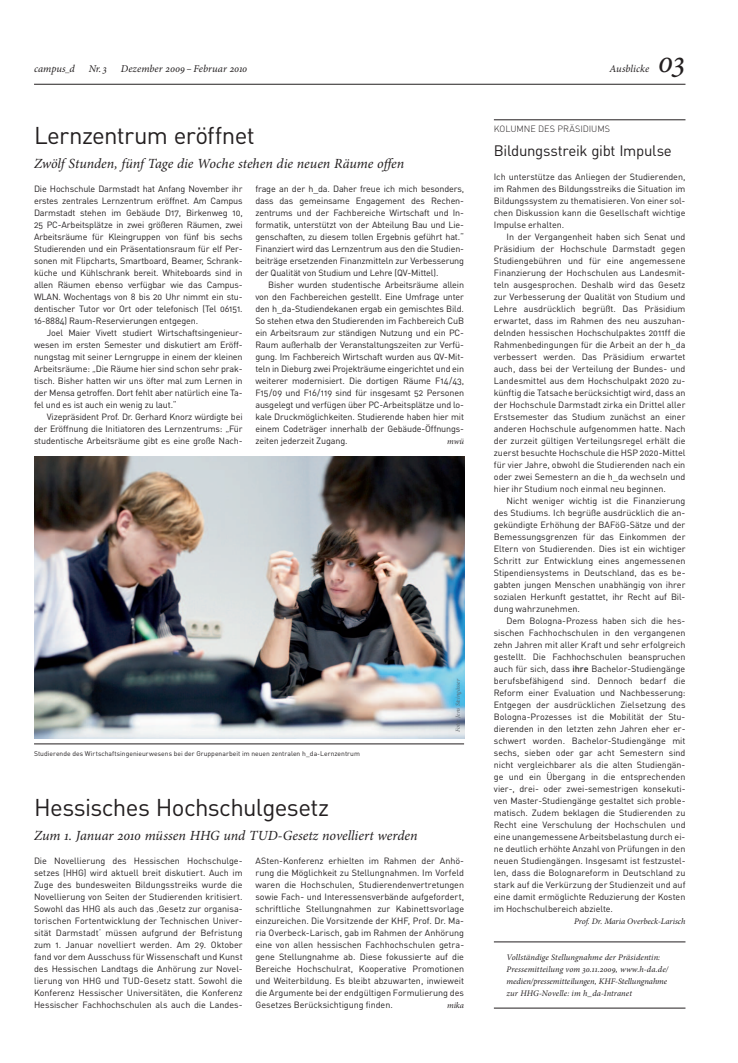
<style>
.page{position:relative;width:738px;height:1063px;background:#fff}
.page>*{position:absolute;margin:0;border:0;box-sizing:border-box;transform-origin:0 0}
.t1{font:italic 32px "Minion Pro";color:#231f20}
.t2{font:24px "DINOT";letter-spacing:-.03em;color:#231f20}
.t3{font:15px "DINOT";letter-spacing:-.025em;color:#231f20}
.t4{font:italic 14px "Minion Pro";letter-spacing:-.005em;color:#231f20}
.t5{font:italic 10.4px "Minion Pro";color:#231f20}
.t6{font:9px/12px "DINOT";letter-spacing:-.01em;color:#231f20;text-align:justify}
.t7{font:300 9px "DINOT";letter-spacing:-.005em;color:#231f20}
.t8{font:italic 8.5px/12px "Minion Pro";letter-spacing:.005em;color:#231f20}
.t9{font:6.8px "DINOT";letter-spacing:.005em;color:#231f20}
.t10{font:italic 6px "Minion Pro";letter-spacing:.025em;color:#5e636b}
.s1{font-weight:500}
</style>
<div class="page">
<hr style="left:34px;top:84px;width:651px;height:1px;background:#231f20">
<hr style="left:493px;top:120px;width:192px;height:1px;background:#231f20">
<img style="left:34px;top:456px;width:429px;height:282px">
<hr style="left:34px;top:744px;width:429px;height:1px;background:#231f20">
<hr style="left:493px;top:942px;width:192px;height:1px;background:#231f20">
<hr style="left:493px;top:1008px;width:192px;height:1px;background:#231f20">
<p class="t5" style="left:34px;top:62px;width:42px">campus d</p>
<p class="t5" style="left:89px;top:62px;width:20px">Nr. 3</p>
<p class="t5" style="left:121px;top:62px;width:128px">Dezember 2009 – Februar 2010</p>
<h2 class="t2" style="left:34px;top:119px;width:222px">Lernzentrum eröffnet</h2>
<h3 class="t4" style="left:34px;top:154px;width:371px">Zwölf Stunden, fünf Tage die Woche stehen die neuen Räume offen</h3>
<p class="t6" style="left:34px;top:182px;width:210px">Die Hochschule Darmstadt hat Anfang November ihr erstes zentrales Lernzentrum eröffnet. Am Campus Darmstadt stehen im Gebäude D17, Birkenweg 10, 25 PC-Arbeitsplätze in zwei größeren Räumen, zwei Arbeitsräume für Kleingruppen von fünf bis sechs Studierenden und ein Präsentationsraum für elf Per&shy;sonen mit Flipcharts, Smartboard, Beamer, Schrank&shy;küche und Kühlschrank bereit. Whiteboards sind in allen Räumen ebenso verfügbar wie das Campus-WLAN. Wochentags von 8 bis 20 Uhr nimmt ein stu&shy;dentischer Tutor vor Ort oder telefonisch (Tel 06151.<br>16-8884) Raum-Reservierungen entgegen.</p>
<p class="t6" style="left:34px;top:326px;width:210px;text-indent:13px">Joel Maier Vivett studiert Wirtschaftsingenieur&shy;wesen im ersten Semester und diskutiert am Eröff&shy;nungstag mit seiner Lerngruppe in einem der kleinen Arbeitsräume: „Die Räume hier sind schon sehr prak&shy;tisch. Bisher hatten wir uns öfter mal zum Lernen in der Mensa getroffen. Dort fehlt aber natürlich eine Ta&shy;fel und es ist auch ein wenig zu laut.“</p>
<p class="t6" style="left:34px;top:410px;width:210px;text-indent:13px">Vizepräsident Prof. Dr. Gerhard Knorz würdigte bei der Eröffnung die Initiatoren des Lernzentrums: „Für studentische Arbeitsräume gibt es eine große Nach-</p>
<p class="t6" style="left:255px;top:182px;width:210px">frage an der h_da. Daher freue ich mich besonders, dass das gemeinsame Engagement des Rechen&shy;zentrums und der Fachbereiche Wirtschaft und In&shy;formatik, unterstützt von der Abteilung Bau und Lie&shy;genschaften, zu diesem tollen Ergebnis geführt hat.“ Finanziert wird das Lernzentrum aus den die Studien&shy;beiträge ersetzenden Finanzmitteln zur Verbesserung der Qualität von Studium und Lehre (QV-Mittel).</p>
<p class="t6" style="left:255px;top:278px;width:210px;text-indent:13px">Bisher wurden studentische Arbeitsräume allein von den Fachbereichen gestellt. Eine Umfrage unter den h_da-Studiendekanen ergab ein gemischtes Bild.<br>So stehen etwa den Studierenden im Fachbereich CuB ein Arbeitsraum zur ständigen Nutzung und ein PC-Raum außerhalb der Veranstaltungszeiten zur Verfü&shy;gung. Im Fachbereich Wirtschaft wurden aus QV-Mit&shy;teln in Dieburg zwei Projekträume eingerichtet und ein weiterer modernisiert. Die dortigen Räume F14/43, F15/09 und F16/119 sind für insgesamt 52 Personen ausgelegt und verfügen über PC-Arbeitsplätze und lo&shy;kale Druckmöglichkeiten. Studierende haben hier mit einem Codeträger innerhalb der Gebäude-Öffnungs&shy;zeiten jederzeit Zugang.</p>
<p class="t8" style="left:447px;top:435px;width:18px">mwü</p>
<p class="t10" style="left:453px;top:732px;width:55px;rotate:-90deg">Foto: Jens Steingässer</p>
<p class="t9" style="left:34px;top:749px;width:327px">Studierende des Wirtschaftsingenieurwesens bei der Gruppenarbeit im neuen zentralen h_da-Lernzentrum</p>
<h2 class="t2" style="left:34px;top:791px;width:296px">Hessisches Hochschulgesetz</h2>
<h3 class="t4" style="left:34px;top:826px;width:385px">Zum 1. Januar 2010 müssen HHG und TUD-Gesetz novelliert werden</h3>
<p class="t6" style="left:34px;top:854px;width:210px">Die Novellierung des Hessischen Hochschulge&shy;setzes (HHG) wird aktuell breit diskutiert. Auch im Zuge des bundesweiten Bildungsstreiks wurde die Novellierung von Seiten der Studierenden kritisiert.<br>Sowohl das HHG als auch das ‚Gesetz zur organisa&shy;torischen Fortentwicklung der Technischen Univer&shy;sität Darmstadt‘ müssen aufgrund der Befristung zum 1. Januar novelliert werden. Am 29. Oktober fand vor dem Ausschuss für Wissenschaft und Kunst des Hessischen Landtags die Anhörung zur Novel&shy;lierung von HHG und TUD-Gesetz statt. Sowohl die Konferenz Hessischer Universitäten, die Konferenz Hessischer Fachhochschulen als auch die Landes-</p>
<p class="t6" style="left:255px;top:854px;width:210px">ASten-Konferenz erhielten im Rahmen der Anhö&shy;rung die Möglichkeit zu Stellungnahmen. Im Vorfeld waren die Hochschulen, Studierendenvertretungen sowie Fach- und Interessensverbände aufgefordert, schriftliche Stellungnahmen zur Kabinettsvorlage einzureichen. Die Vorsitzende der KHF, Prof. Dr. Ma&shy;ria Overbeck-Larisch, gab im Rahmen der Anhörung eine von allen hessischen Fachhochschulen getra&shy;gene Stellungnahme ab. Diese fokussierte auf die Bereiche Hochschulrat, Kooperative Promotionen und Weiterbildung. Es bleibt abzuwarten, inwieweit die Argumente bei der endgültigen Formulierung des Gesetzes Berücksichtigung finden.</p>
<p class="t8" style="left:447px;top:999px;width:18px">mika</p>
<p class="t5" style="left:609px;top:62px;width:41px">Ausblicke</p>
<h1 class="t1" style="left:657px;top:40px;width:29px">03</h1>
<p class="t7" style="left:493px;top:123px;width:118px">KOLUMNE DES PRÄSIDIUMS</p>
<h3 class="t3" style="left:493px;top:140px;width:179px">Bildungsstreik gibt Impulse</h3>
<p class="t6" style="left:493px;top:170px;width:193px">Ich unterstütze das Anliegen der Studierenden, im Rahmen des Bildungsstreiks die Situation im Bildungssystem zu thematisieren. Von einer sol&shy;chen Diskussion kann die Gesellschaft wichtige Impulse erhalten.</p>
<p class="t6" style="left:493px;top:230px;width:193px;text-indent:13px">In der Vergangenheit haben sich Senat und Präsidium der Hochschule Darmstadt gegen Studiengebühren und für eine angemessene Finanzierung der Hochschulen aus Landesmit&shy;teln ausgesprochen. Deshalb wird das Gesetz zur Verbesserung der Qualität von Studium und Lehre ausdrücklich begrüßt. Das Präsidium erwartet, dass im Rahmen des neu auszuhan&shy;delnden hessischen Hochschulpaktes 2011ff die Rahmenbedingungen für die Arbeit an der h_da verbessert werden. Das Präsidium erwartet auch, dass bei der Verteilung der Bundes- und Landesmittel aus dem Hochschulpakt 2020 zu&shy;künftig die Tatsache berücksichtigt wird, dass an der Hochschule Darmstadt zirka ein Drittel aller Erstsemester das Studium zunächst an einer anderen Hochschule aufgenommen hatte. Nach der zurzeit gültigen Verteilungsregel erhält die zuerst besuchte Hochschule die HSP 2020-Mittel für vier Jahre, obwohl die Studierenden nach ein oder zwei Semestern an die h_da wechseln und hier ihr Studium noch einmal neu beginnen.</p>
<p class="t6" style="left:493px;top:494px;width:193px;text-indent:13px">Nicht weniger wichtig ist die Finanzierung des Studiums. Ich begrüße ausdrücklich die an&shy;gekündigte Erhöhung der BAFöG-Sätze und der Bemessungsgrenzen für das Einkommen der Eltern von Studierenden. Dies ist ein wichtiger Schritt zur Entwicklung eines angemessenen Stipendiensystems in Deutschland, das es be&shy;gabten jungen Menschen unabhängig von ihrer sozialen Herkunft gestattet, ihr Recht auf Bil&shy;dung wahrzunehmen.</p>
<p class="t6" style="left:493px;top:614px;width:193px;text-indent:13px">Dem Bologna-Prozess haben sich die hes&shy;sischen Fachhochschulen in den vergangenen zehn Jahren mit aller Kraft und sehr erfolgreich gestellt. Die Fachhochschulen beanspruchen auch für sich, dass <span class="s1">ihre</span> Bachelor- Studiengänge berufsbefähigend sind. Dennoch bedarf die Reform einer Evaluation und Nachbesserung:<br>Entgegen der ausdrücklichen Zielsetzung des Bologna-Prozesses ist die Mobilität der Stu&shy;dierenden in den letzten zehn Jahren eher er&shy;schwert worden. Bachelor-Studiengänge mit sechs, sieben oder gar acht Semestern sind nicht vergleichbarer als die alten Studiengän&shy;ge und ein Übergang in die entsprechenden vier-, drei- oder zwei- semestrigen konsekuti&shy;ven Master-Studiengänge gestaltet sich proble&shy;matisch. Zudem beklagen die Studierenden zu Recht eine Verschulung der Hochschulen und eine unangemessene Arbeitsbelastung durch ei&shy;ne deutlich erhöhte Anzahl von Prüfungen in den neuen Studiengängen. Insgesamt ist festzustel&shy;len, dass die Bolognareform in Deutschland zu stark auf die Verkürzung der Studienzeit und auf eine damit ermöglichte Reduzierung der Kosten im Hochschulbereich abzielte.</p>
<p class="t8" style="left:573px;top:915px;width:113px">Prof. Dr. Maria Overbeck-Larisch</p>
<p class="t8" style="left:506px;top:951px;width:163px">Vollständige Stellungnahme der Präsidentin:<br>Pressemitteilung vom 30.11.2009, www.h-da.de/ medien/pressemitteilungen, KHF-Stellungnahme zur HHG-Novelle: im h_da-Intranet</p>
</div>
